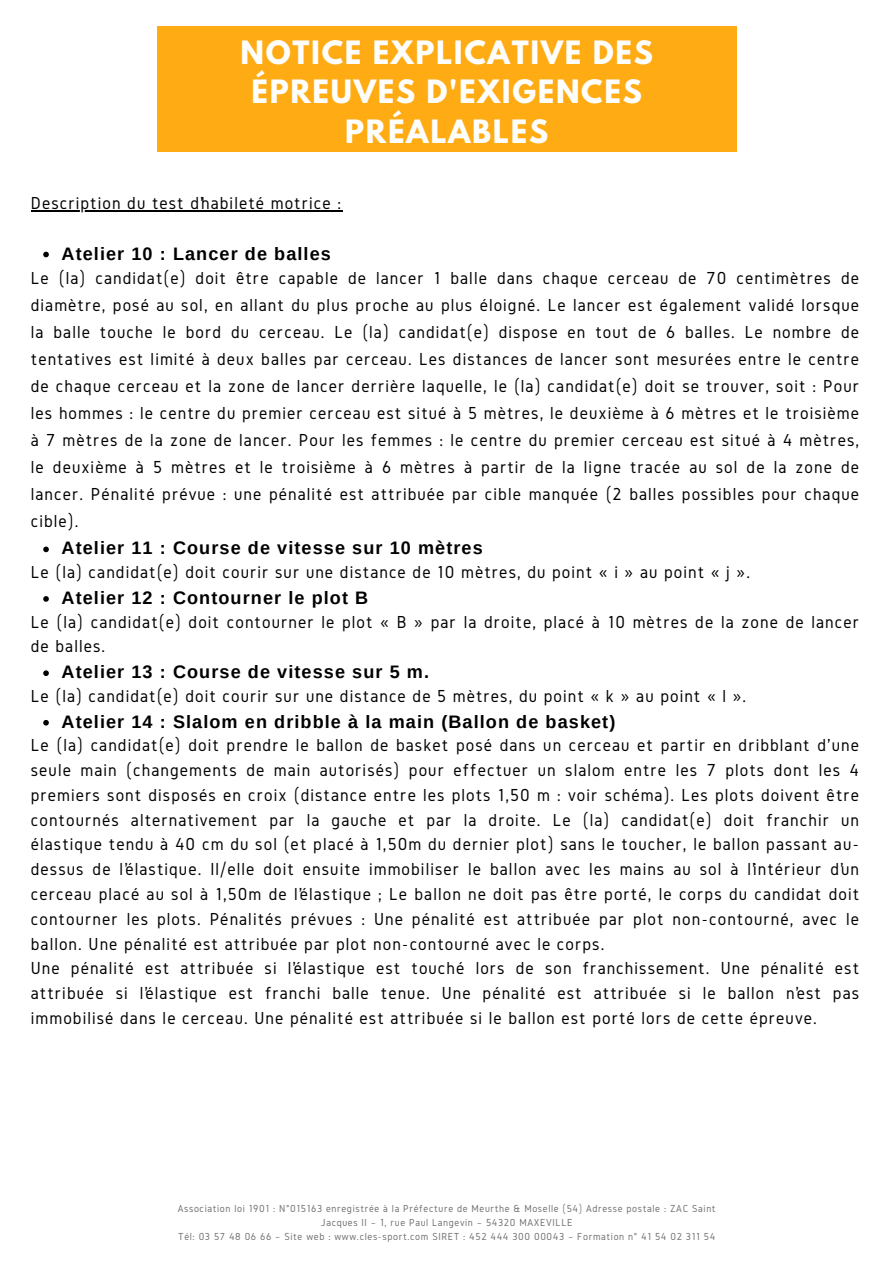
<style>
.page{position:relative;width:893px;height:1264px;background:#fff}
.page>*{position:absolute;margin:0;border:0;box-sizing:border-box;transform-origin:0 0}
.t1{font:700 28.5px/39.3px "League Spartan";letter-spacing:.06em;color:#fefefc;text-align:center}
.t2{font:18px/24.8px "Gidole";letter-spacing:.06em;color:#000}
.t3{font:700 18px "Arimo";letter-spacing:.06em;color:#000}
.t4{font:10.5px/14.1px "Gidole";letter-spacing:.06em;color:#717172;text-align:center}
</style>
<div class="page">
<div style="left:157px;top:26px;width:579px;height:126px;background:#ffab14"></div>
<hr style="left:31px;top:210px;width:311px;height:1px;background:#000">
<svg style="left:43px;top:252px;width:6px;height:5px"></svg>
<svg style="left:43px;top:546px;width:6px;height:6px"></svg>
<svg style="left:43px;top:596px;width:6px;height:5px"></svg>
<svg style="left:43px;top:670px;width:6px;height:6px"></svg>
<svg style="left:43px;top:720px;width:6px;height:5px"></svg>
<h1 class="t1" style="left:240px;top:32px;width:413px">NOTICE EXPLICATIVE DES<br>ÉPREUVES D'EXIGENCES<br>PRÉALABLES</h1>
<p class="t2" style="left:31px;top:191px;width:312px">Description du test d’habileté motrice :</p>
<p class="t3" style="left:62px;top:241px;width:271px">Atelier 10 : Lancer de balles</p>
<p class="t2" style="left:31px;top:265px;width:829px;line-height:27px;text-align:justify">Le (la) candidat(e) doit être capable de lancer 1 balle dans chaque cerceau de 70 centimètres de diamètre, posé au sol, en allant du plus proche au plus éloigné. Le lancer est également validé lorsque la balle touche le bord du cerceau. Le (la) candidat(e) dispose en tout de 6 balles. Le nombre de tentatives est limité à deux balles par cerceau. Les distances de lancer sont mesurées entre le centre de chaque cerceau et la zone de lancer derrière laquelle, le (la) candidat(e) doit se trouver, soit : Pour les hommes : le centre du premier cerceau est situé à 5 mètres, le deuxième à 6 mètres et le troisième à 7 mètres de la zone de lancer. Pour les femmes : le centre du premier cerceau est situé à 4 mètres, le deuxième à 5 mètres et le troisième à 6 mètres à partir de la ligne tracée au sol de la zone de lancer. Pénalité prévue : une pénalité est attribuée par cible manquée (2 balles possibles pour chaque cible).</p>
<p class="t3" style="left:62px;top:536px;width:422px">Atelier 11 : Course de vitesse sur 10 mètres</p>
<p class="t2" style="left:31px;top:560px;width:720px">Le (la) candidat(e) doit courir sur une distance de 10 mètres, du point « i » au point « j ».</p>
<p class="t3" style="left:62px;top:585px;width:308px">Atelier 12 : Contourner le plot B</p>
<p class="t2" style="left:31px;top:609px;width:829px">Le (la) candidat(e) doit contourner le plot « B » par la droite, placé à 10 mètres de la zone de lancer de balles.</p>
<p class="t3" style="left:62px;top:659px;width:369px">Atelier 13 : Course de vitesse sur 5 m.</p>
<p class="t2" style="left:31px;top:683px;width:716px">Le (la) candidat(e) doit courir sur une distance de 5 mètres, du point « k » au point « l ».</p>
<p class="t3" style="left:62px;top:709px;width:555px">Atelier 14 : Slalom en dribble à la main (Ballon de basket)</p>
<p class="t2" style="left:31px;top:733px;width:829px">Le (la) candidat(e) doit prendre le ballon de basket posé dans un cerceau et partir en dribblant d'une seule main (changements de main autorisés) pour effectuer un slalom entre les 7 plots dont les 4 premiers sont disposés en croix (distance entre les plots 1,50 m : voir schéma). Les plots doivent être contournés alternativement par la gauche et par la droite. Le (la) candidat(e) doit franchir un élastique tendu à 40 cm du sol (et placé à 1,50m du dernier plot) sans le toucher, le ballon passant au&shy;dessus de l’élastique. Il/elle doit ensuite immobiliser le ballon avec les mains au sol à l’intérieur d’un cerceau placé au sol à 1,50m de l’élastique ; Le ballon ne doit pas être porté, le corps du candidat doit contourner les plots. Pénalités prévues : Une pénalité est attribuée par plot non-contourné, avec le ballon. Une pénalité est attribuée par plot non-contourné avec le corps.<br>Une pénalité est attribuée si l’élastique est touché lors de son franchissement. Une pénalité est attribuée si l’élastique est franchi balle tenue. Une pénalité est attribuée si le ballon n’est pas immobilisé dans le cerceau. Une pénalité est attribuée si le ballon est porté lors de cette épreuve.</p>
<p class="t4" style="left:178px;top:1201px;width:539px">Association loi 1901 : N°015163 enregistrée à la Préfecture de Meurthe &amp; Moselle (54) Adresse postale : ZAC Saint<br>Jacques II – 1, rue Paul Langevin – 54320 MAXEVILLE<br>Tél: 03 57 48 06 66 – Site web : www.cles-sport.com SIRET : 452 444 300 00043 – Formation n° 41 54 02 311 54</p>
</div>
